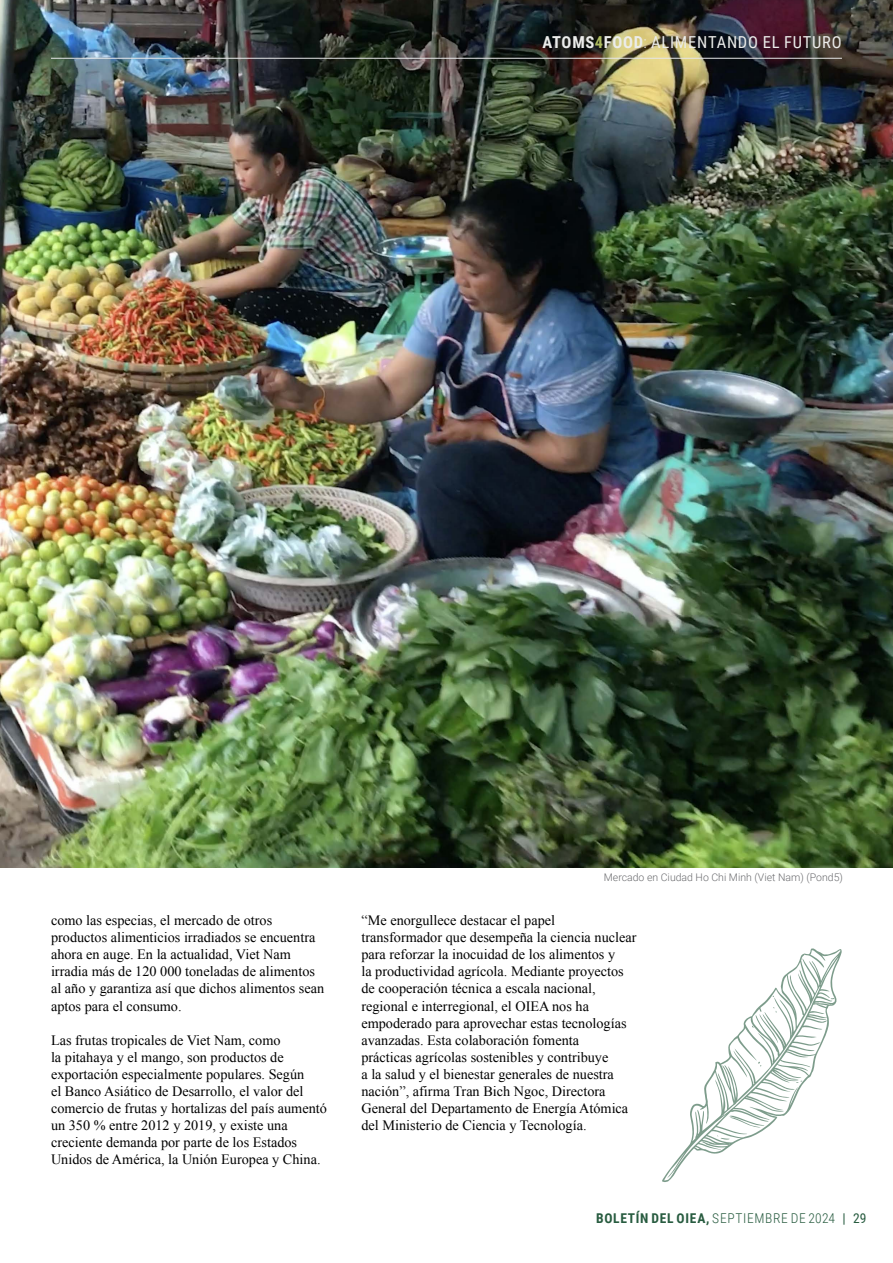
<style>
.page{position:relative;width:893px;height:1263px;background:#fff}
.page>*{position:absolute;margin:0;border:0;box-sizing:border-box;transform-origin:0 0}
.t1{font:16.5px "Roboto Condensed";letter-spacing:.045em;color:#ecedeb}
.t2{font:14.25px/17.1px "Times New Roman";color:#000}
.t3{font:300 13.5px "Roboto Condensed";letter-spacing:.045em;color:#275b3f}
.t4{font:300 10.5px "Roboto";color:#6b6c6f}
.s1{font-weight:700}
.s2{font-weight:700;color:#adbb5f}
.s3{font-weight:300}
.s4{font-weight:400}
</style>
<div class="page">
<svg style="left:662px;top:948px;width:180px;height:234px"></svg>
<img style="left:1px;top:0;width:892px;height:867px">
<hr style="left:51px;top:58px;width:791px;height:1px;background:#e6e7e8">
<p class="t1" style="left:542px;top:31px;width:301px"><span class="s1">ATOMS</span><span class="s2">4</span><span class="s1">FOOD</span><span class="s3">:</span> ALIMENTANDO EL FUTURO</p>
<p class="t2" style="left:51px;top:911px;width:275px">como las especias, el mercado de otros productos alimenticios irradiados se encuentra ahora en auge. En la actualidad, Viet Nam irradia más de 120 000 toneladas de alimentos al año y garantiza así que dichos alimentos sean aptos para el consumo.</p>
<p class="t2" style="left:51px;top:1031px;width:277px">Las frutas tropicales de Viet Nam, como<br>la pitahaya y el mango, son productos de exportación especialmente populares. Según<br>el Banco Asiático de Desarrollo, el valor del comercio de frutas y hortalizas del país aumentó un 350 % entre 2012 y 2019, y existe una creciente demanda por parte de los Estados Unidos de América, la Unión Europea y China.</p>
<p class="t4" style="left:604px;top:870px;width:241px">Mercado en Ciudad Ho Chi Minh (Viet Nam) (Pond5)</p>
<p class="t2" style="left:361px;top:911px;width:277px">“Me enorgullece destacar el papel transformador que desempeña la ciencia nuclear para reforzar la inocuidad de los alimentos y<br>la productividad agrícola. Mediante proyectos de cooperación técnica a escala nacional, regional e interregional, el OIEA nos ha empoderado para aprovechar estas tecnologías avanzadas. Esta colaboración fomenta<br>prácticas agrícolas sostenibles y contribuye<br>a la salud y el bienestar generales de nuestra nación”, afirma Tran Bich Ngoc, Directora General del Departamento de Energía Atómica del Ministerio de Ciencia y Tecnología.</p>
<p class="t3" style="left:596px;top:1209px;width:272px"><span class="s1">BOLETÍN DEL OIEA,</span> SEPTIEMBRE DE 2024 <span class="s4">| 29</span></p>
</div>
